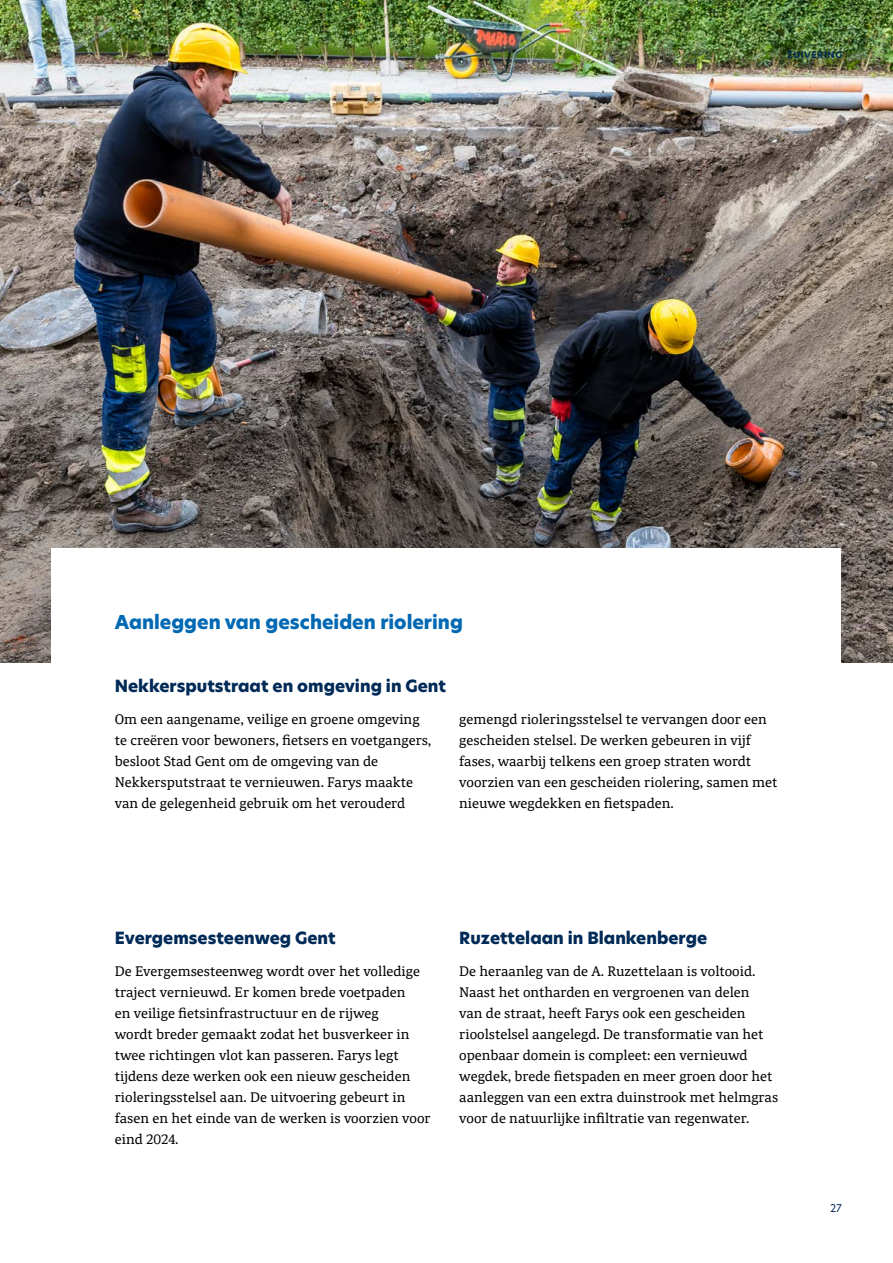
<style>
.page{position:relative;width:893px;height:1263px;background:#fff}
.page>*{position:absolute;margin:0;border:0;box-sizing:border-box;transform-origin:0 0}
.t1{font:800 18.75px "New Hero";color:#0069b4}
.t2{font:800 16.5px "New Hero";color:#002a57}
.t3{font:15px/21px "Noam Text";color:#000}
.t4{font:10.5px "New Hero";color:#002a57}
.t5{font:700 9px "New Hero";letter-spacing:.06em;color:#002a57}
</style>
<div class="page">
<img style="left:0;top:0;width:893px;height:663px">
<div style="left:52px;top:548px;width:789px;height:343px;background:#fff"></div>
<p class="t5" style="left:787px;top:48px;width:56px">ZUIVERING</p>
<p class="t1" style="left:115px;top:610px;width:350px">Aanleggen van gescheiden riolering</p>
<p class="t2" style="left:115px;top:675px;width:333px">Nekkersputstraat en omgeving in Gent</p>
<p class="t3" style="left:115px;top:708px;width:318px">Om een aangename, veilige en groene omgeving te creëren voor bewoners, fietsers en voetgangers, besloot Stad Gent om de omgeving van de Nekkersputstraat te vernieuwen. Farys maakte van de gelegenheid gebruik om het verouderd</p>
<p class="t3" style="left:459px;top:708px;width:320px">gemengd rioleringsstelsel te vervangen door een gescheiden stelsel. De werken gebeuren in vijf fases, waarbij telkens een groep straten wordt voorzien van een gescheiden riolering, samen met nieuwe wegdekken en fietspaden.</p>
<p class="t2" style="left:115px;top:927px;width:222px">Evergemsesteenweg Gent</p>
<p class="t3" style="left:115px;top:960px;width:317px">De Evergemsesteenweg wordt over het volledige traject vernieuwd. Er komen brede voetpaden<br>en veilige fietsinfrastructuur en de rijweg<br>wordt breder gemaakt zodat het busverkeer in twee richtingen vlot kan passeren. Farys legt tijdens deze werken ook een nieuw gescheiden rioleringsstelsel aan. De uitvoering gebeurt in fasen en het einde van de werken is voorzien voor eind 2024.</p>
<p class="t2" style="left:459px;top:927px;width:249px">Ruzettelaan in Blankenberge</p>
<p class="t3" style="left:459px;top:960px;width:320px">De heraanleg van de A. Ruzettelaan is voltooid.<br>Naast het ontharden en vergroenen van delen<br>van de straat, heeft Farys ook een gescheiden rioolstelsel aangelegd. De transformatie van het openbaar domein is compleet: een vernieuwd wegdek, brede fietspaden en meer groen door het aanleggen van een extra duinstrook met helmgras voor de natuurlijke infiltratie van regenwater.</p>
<p class="t4" style="left:830px;top:1201px;width:13px">27</p>
</div>
